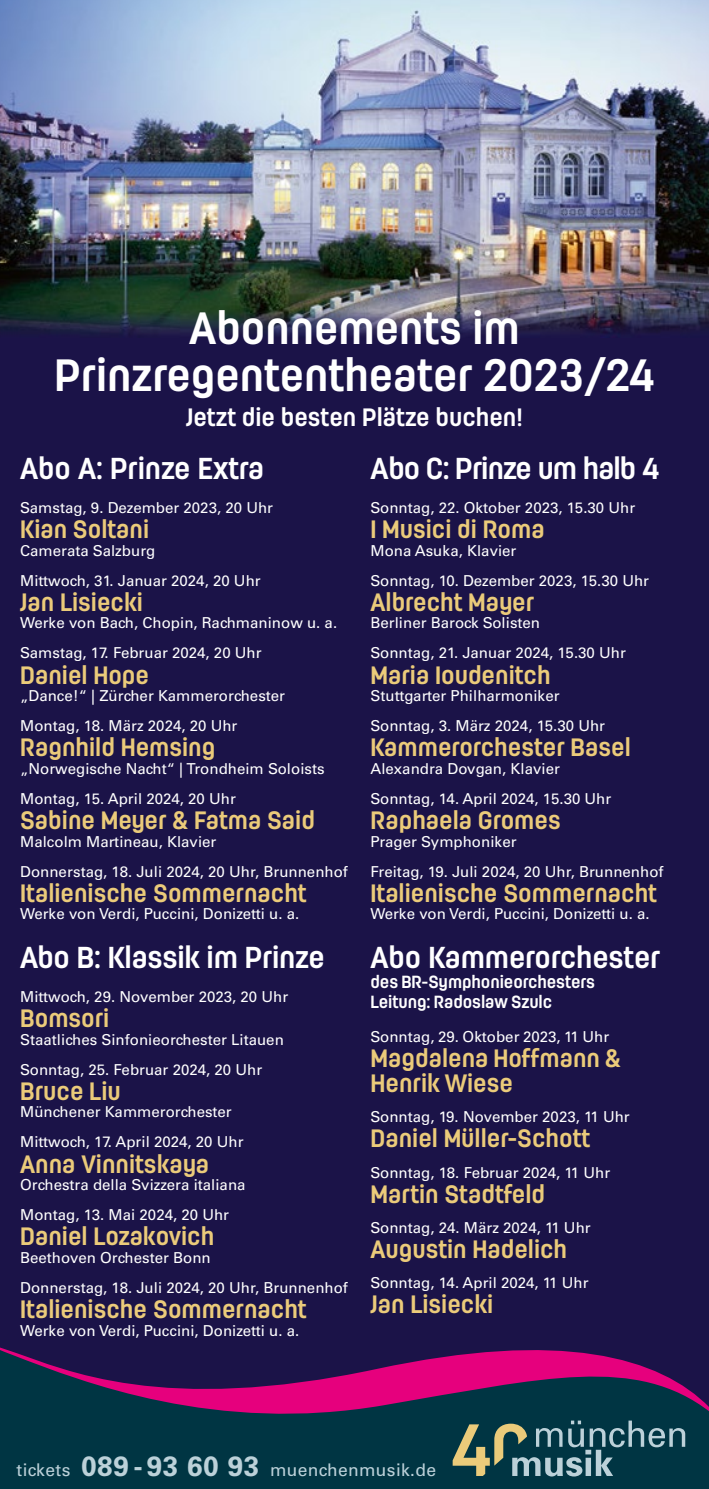
<style>
.page{position:relative;width:709px;height:1489px;background:#fff}
.page>*{position:absolute;margin:0;border:0;box-sizing:border-box;transform-origin:0 0}
.t1{font:700 45.25px/47.8px "Moderna Condensed";color:#fff;text-align:center}
.t2{font:700 30.25px "Moderna Condensed";letter-spacing:-.01em;color:#fff}
.t3{font:700 30.25px "Moderna Condensed";letter-spacing:-.03em;color:#fff}
.t4{font:700 25px/25px "Moderna Condensed";color:#ebcb7a}
.t5{font:700 25px "Moderna Condensed";color:#fff}
.t6{font:700 17.5px/20px "Moderna Condensed";letter-spacing:-.005em;color:#fff}
.t7{font:17.5px "Univers LT Pro 55 Roman";letter-spacing:.02em;color:#bcd1d9}
.t8{font:15px/30px "Univers LT Pro 55 Roman";color:#fff}
.s1{font-family:"Univers LT Pro 65";font-weight:700;font-size:28px}
</style>
<div class="page">
<div style="left:0;top:0;width:709px;height:1421px;background:#1b1348"></div>
<img style="left:0;top:0;width:709px;height:335px">
<div style="left:0;top:1433px;width:709px;height:55px;background:#003543"></div>
<svg style="left:0;top:1347px;width:709px;height:86px"></svg>
<svg style="left:452px;top:1420px;width:233px;height:56px;background:#385f62"></svg>
<svg style="left:0;top:0;width:4px;height:4px"></svg>
<svg style="left:705px;top:0;width:4px;height:4px"></svg>
<h1 class="t1" style="left:54px;top:305px;width:601px">Abonnements im<br>Prinzregententheater 2023/24</h1>
<h3 class="t5" style="left:186px;top:398px;width:338px">Jetzt die besten Plätze buchen!</h3>
<h2 class="t2" style="left:20px;top:445px;width:245px">Abo A: Prinze Extra</h2>
<p class="t8" style="left:20px;top:492px;width:254px">Samstag, 9. Dezember 2023, 20 Uhr</p>
<h3 class="t4" style="left:20px;top:517px;width:130px">Kian Soltani</h3>
<p class="t8" style="left:20px;top:534px;width:242px">Camerata Salzburg<br>Mittwoch, 31. Januar 2024, 20 Uhr</p>
<h3 class="t4" style="left:20px;top:590px;width:124px">Jan Lisiecki</h3>
<p class="t8" style="left:20px;top:607px;width:318px">Werke von Bach, Chopin, Rachmaninow u. a.<br>Samstag, 17. Februar 2024, 20 Uhr</p>
<h3 class="t4" style="left:20px;top:662px;width:130px">Daniel Hope</h3>
<p class="t8" style="left:20px;top:680px;width:266px">„Dance!“ | Zürcher Kammerorchester<br>Montag, 18. März 2024, 20 Uhr</p>
<h3 class="t4" style="left:20px;top:735px;width:197px">Ragnhild Hemsing</h3>
<p class="t8" style="left:20px;top:752px;width:306px">„Norwegische Nacht“ | Trondheim Soloists<br>Montag, 15. April 2024, 20 Uhr</p>
<h3 class="t4" style="left:20px;top:808px;width:296px">Sabine Meyer &amp; Fatma Said</h3>
<p class="t8" style="left:20px;top:825px;width:329px">Malcolm Martineau, Klavier<br>Donnerstag, 18. Juli 2024, 20 Uhr, Brunnenhof</p>
<h3 class="t4" style="left:20px;top:881px;width:288px">Italienische Sommernacht</h3>
<p class="t8" style="left:20px;top:898px;width:281px">Werke von Verdi, Puccini, Donizetti u. a.</p>
<h2 class="t3" style="left:370px;top:445px;width:290px">Abo C: Prinze um halb 4</h2>
<p class="t8" style="left:370px;top:492px;width:266px">Sonntag, 22. Oktober 2023, 15.30 Uhr</p>
<h3 class="t4" style="left:370px;top:517px;width:176px">I Musici di Roma</h3>
<p class="t8" style="left:370px;top:534px;width:280px">Mona Asuka, Klavier<br>Sonntag, 10. Dezember 2023, 15.30 Uhr</p>
<h3 class="t4" style="left:370px;top:590px;width:165px">Albrecht Mayer</h3>
<p class="t8" style="left:370px;top:607px;width:257px">Berliner Barock Solisten<br>Sonntag, 21. Januar 2024, 15.30 Uhr</p>
<h3 class="t4" style="left:370px;top:662px;width:182px">Maria Ioudenitch</h3>
<p class="t8" style="left:370px;top:680px;width:236px">Stuttgarter Philharmoniker<br>Sonntag, 3. März 2024, 15.30 Uhr</p>
<h3 class="t4" style="left:370px;top:735px;width:262px">Kammerorchester Basel</h3>
<p class="t8" style="left:370px;top:752px;width:242px">Alexandra Dovgan, Klavier<br>Sonntag, 14. April 2024, 15.30 Uhr</p>
<h3 class="t4" style="left:370px;top:808px;width:192px">Raphaela Gromes</h3>
<p class="t8" style="left:370px;top:825px;width:294px">Prager Symphoniker<br>Freitag, 19. Juli 2024, 20 Uhr, Brunnenhof</p>
<h3 class="t4" style="left:370px;top:881px;width:288px">Italienische Sommernacht</h3>
<p class="t8" style="left:370px;top:898px;width:281px">Werke von Verdi, Puccini, Donizetti u. a.</p>
<h2 class="t2" style="left:370px;top:934px;width:291px">Abo Kammerorchester</h2>
<p class="t6" style="left:370px;top:972px;width:226px">des BR-Symphonieorchesters<br>Leitung: Radoslaw Szulc</p>
<p class="t8" style="left:370px;top:1021px;width:240px">Sonntag, 29. Oktober 2023, 11 Uhr</p>
<h3 class="t4" style="left:370px;top:1046px;width:252px">Magdalena Hoffmann &amp;<br>Henrik Wiese</h3>
<p class="t8" style="left:370px;top:1101px;width:261px">Sonntag, 19. November 2023, 11 Uhr</p>
<h3 class="t4" style="left:370px;top:1126px;width:221px">Daniel Müller-Schott</h3>
<p class="t8" style="left:370px;top:1156px;width:241px">Sonntag, 18. Februar 2024, 11 Uhr</p>
<h3 class="t4" style="left:370px;top:1181px;width:176px">Martin Stadtfeld</h3>
<p class="t8" style="left:370px;top:1211px;width:222px">Sonntag, 24. März 2024, 11 Uhr</p>
<h3 class="t4" style="left:370px;top:1236px;width:198px">Augustin Hadelich</h3>
<p class="t8" style="left:370px;top:1266px;width:220px">Sonntag, 14. April 2024, 11 Uhr</p>
<h3 class="t4" style="left:370px;top:1292px;width:124px">Jan Lisiecki</h3>
<h2 class="t2" style="left:20px;top:934px;width:306px">Abo B: Klassik im Prinze</h2>
<p class="t8" style="left:20px;top:980px;width:269px">Mittwoch, 29. November 2023, 20 Uhr</p>
<h3 class="t4" style="left:20px;top:1006px;width:91px">Bomsori</h3>
<p class="t8" style="left:20px;top:1023px;width:265px">Staatliches Sinfonieorchester Litauen<br>Sonntag, 25. Februar 2024, 20 Uhr</p>
<h3 class="t4" style="left:20px;top:1078px;width:102px">Bruce Liu</h3>
<p class="t8" style="left:20px;top:1096px;width:225px">Münchener Kammerorchester<br>Mittwoch, 17. April 2024, 20 Uhr</p>
<h3 class="t4" style="left:20px;top:1151px;width:190px">Anna Vinnitskaya</h3>
<p class="t8" style="left:20px;top:1169px;width:227px">Orchestra della Svizzera italiana<br>Montag, 13. Mai 2024, 20 Uhr</p>
<h3 class="t4" style="left:20px;top:1224px;width:196px">Daniel Lozakovich</h3>
<p class="t8" style="left:20px;top:1241px;width:329px">Beethoven Orchester Bonn<br>Donnerstag, 18. Juli 2024, 20 Uhr, Brunnenhof</p>
<h3 class="t4" style="left:20px;top:1297px;width:288px">Italienische Sommernacht</h3>
<p class="t8" style="left:20px;top:1314px;width:281px">Werke von Verdi, Puccini, Donizetti u. a.</p>
<p class="t7" style="left:17px;top:1457px;width:421px">tickets <span class="s1">089 -93 60 93</span> muenchenmusik.de</p>
</div>
